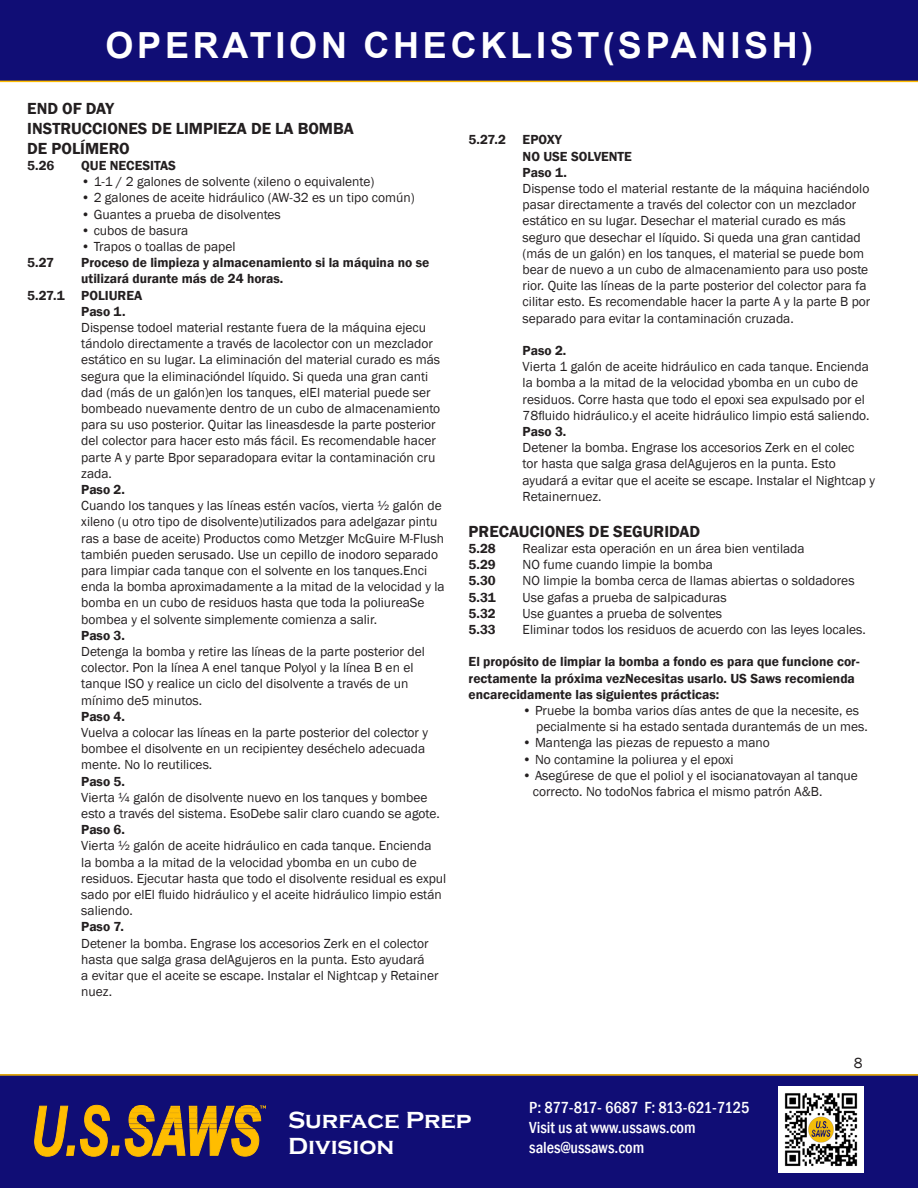
<style>
.page{position:relative;width:918px;height:1188px;background:#fff}
.page>*{position:absolute;margin:0;border:0;box-sizing:border-box;transform-origin:0 0}
.t1{font:700 36px "Arial";letter-spacing:.105em;color:#fff}
.t2{font:700 24px "Copperplate Gothic";color:#fff}
.t3{font:600 16.5px "Franklin Gothic";color:#231f20}
.t4{font:500 condensed 16.5px "Franklin Gothic";color:#fff}
.t5{font:500 condensed 16.5px "Franklin Gothic";letter-spacing:-.02em;color:#fff}
.t6{font:15px "Franklin Gothic";color:#231f20}
.t7{font:13.5px/16.2px "Franklin Gothic";color:#231f20}
.t8{font:600 13.5px/16.2px "Franklin Gothic";color:#231f20}
</style>
<div class="page">
<div style="left:0;top:0;width:918px;height:82px;background:#100d75"></div>
<div style="left:0;top:1074px;width:918px;height:114px;background:#100d75"></div>
<svg style="left:34px;top:1105px;width:232px;height:52px;background:#82613c"></svg>
<img style="left:778px;top:1087px;width:86px;height:85px">
<p class="t1" style="left:105px;top:20px;width:709px">OPERATION CHECKLIST(SPANISH)</p>
<p class="t3" style="left:27px;top:98px;width:88px">END OF DAY</p>
<p class="t3" style="left:27px;top:118px;width:328px">INSTRUCCIONES DE LIMPIEZA DE LA BOMBA</p>
<p class="t3" style="left:27px;top:138px;width:104px">DE POLÍMERO</p>
<p class="t8" style="left:27px;top:158px;width:29px">5.26</p>
<p class="t8" style="left:81px;top:158px;width:96px">QUE NECESITAS</p>
<p class="t7" style="left:81px;top:174px;width:295px">• 1-1 / 2 galones de solvente (xileno o equivalente)</p>
<p class="t7" style="left:81px;top:190px;width:335px">• 2 galones de aceite hidráulico (AW-32 es un tipo común)</p>
<p class="t7" style="left:81px;top:206px;width:201px">• Guantes a prueba de disolventes</p>
<p class="t7" style="left:81px;top:222px;width:109px">• cubos de basura</p>
<p class="t7" style="left:81px;top:239px;width:156px">• Trapos o toallas de papel</p>
<p class="t8" style="left:27px;top:255px;width:28px">5.27</p>
<p class="t8" style="left:81px;top:255px;width:350px">Proceso de limpieza y almacenamiento si la máquina no se utilizará durante más de 24 horas.</p>
<p class="t8" style="left:27px;top:287px;width:117px">5.27.1 POLIUREA</p>
<p class="t8" style="left:81px;top:303px;width:46px">Paso 1.</p>
<p class="t7" style="left:81px;top:320px;width:360px">Dispense todoel material restante fuera de la máquina ejecu tándolo directamente a través de lacolector con un mezclador estático en su lugar. La eliminación del material curado es más segura que la eliminacióndel líquido. Si queda una gran canti dad (más de un galón)en los tanques, elEl material puede ser bombeado nuevamente dentro de un cubo de almacenamiento para su uso posterior. Quitar las lineasdesde la parte posterior del colector para hacer esto más fácil. Es recomendable hacer parte A y parte Bpor separadopara evitar la contaminación cru zada.</p>
<p class="t8" style="left:81px;top:482px;width:45px">Paso 2.</p>
<p class="t7" style="left:81px;top:498px;width:365px">Cuando los tanques y las líneas estén vacíos, vierta ½ galón de xileno (u otro tipo de disolvente)utilizados para adelgazar pintu ras a base de aceite) Productos como Metzger McGuire M-Flush también pueden serusado. Use un cepillo de inodoro separado para limpiar cada tanque con el solvente en los tanques.Enci enda la bomba aproximadamente a la mitad de la velocidad y la bomba en un cubo de residuos hasta que toda la poliureaSe bombea y el solvente simplemente comienza a salir.</p>
<p class="t8" style="left:81px;top:627px;width:45px">Paso 3.</p>
<p class="t7" style="left:81px;top:644px;width:345px">Detenga la bomba y retire las líneas de la parte posterior del colector. Pon la línea A enel tanque Polyol y la línea B en el tanque ISO y realice un ciclo del disolvente a través de un mínimo de5 minutos.</p>
<p class="t8" style="left:81px;top:708px;width:45px">Paso 4.</p>
<p class="t7" style="left:81px;top:725px;width:348px">Vuelva a colocar las líneas en la parte posterior del colector y bombee el disolvente en un recipientey deséchelo adecuada mente. No lo reutilices.</p>
<p class="t8" style="left:81px;top:773px;width:45px">Paso 5.</p>
<p class="t7" style="left:81px;top:789px;width:360px">Vierta ¼ galón de disolvente nuevo en los tanques y bombee esto a través del sistema. EsoDebe salir claro cuando se agote.</p>
<p class="t8" style="left:81px;top:822px;width:45px">Paso 6.</p>
<p class="t7" style="left:81px;top:838px;width:367px">Vierta ½ galón de aceite hidráulico en cada tanque. Encienda<br>la bomba a la mitad de la velocidad ybomba en un cubo de residuos. Ejecutar hasta que todo el disolvente residual es expul sado por elEl fluido hidráulico y el aceite hidráulico limpio están saliendo.</p>
<p class="t8" style="left:81px;top:919px;width:44px">Paso 7.</p>
<p class="t7" style="left:81px;top:935px;width:359px">Detener la bomba. Engrase los accesorios Zerk en el colector hasta que salga grasa delAgujeros en la punta. Esto ayudará<br>a evitar que el aceite se escape. Instalar el Nightcap y Retainer nuez.</p>
<p class="t8" style="left:469px;top:132px;width:95px">5.27.2 EPOXY</p>
<p class="t8" style="left:523px;top:148px;width:111px">NO USE SOLVENTE</p>
<p class="t8" style="left:523px;top:164px;width:46px">Paso 1.</p>
<p class="t7" style="left:523px;top:181px;width:349px">Dispense todo el material restante de la máquina haciéndolo pasar directamente a través del colector con un mezclador estático en su lugar. Desechar el material curado es más seguro que desechar el líquido. Si queda una gran cantidad (más de un galón) en los tanques, el material se puede bom bear de nuevo a un cubo de almacenamiento para uso poste rior. Quite las líneas de la parte posterior del colector para fa cilitar esto. Es recomendable hacer la parte A y la parte B por separado para evitar la contaminación cruzada.</p>
<p class="t8" style="left:523px;top:343px;width:45px">Paso 2.</p>
<p class="t7" style="left:523px;top:359px;width:349px">Vierta 1 galón de aceite hidráulico en cada tanque. Encienda la bomba a la mitad de la velocidad ybomba en un cubo de residuos. Corre hasta que todo el epoxi sea expulsado por el 78fluido hidráulico.y el aceite hidráulico limpio está saliendo.</p>
<p class="t8" style="left:523px;top:424px;width:45px">Paso 3.</p>
<p class="t7" style="left:523px;top:440px;width:354px">Detener la bomba. Engrase los accesorios Zerk en el colec<br>tor hasta que salga grasa delAgujeros en la punta. Esto ayudará a evitar que el aceite se escape. Instalar el Nightcap y Retainernuez.</p>
<p class="t3" style="left:469px;top:521px;width:233px">PRECAUCIONES DE SEGURIDAD</p>
<p class="t8" style="left:469px;top:541px;width:29px">5.28</p>
<p class="t7" style="left:523px;top:541px;width:284px">Realizar esta operación en un área bien ventilada</p>
<p class="t8" style="left:469px;top:557px;width:29px">5.29</p>
<p class="t7" style="left:523px;top:557px;width:192px">NO fume cuando limpie la bomba</p>
<p class="t8" style="left:469px;top:573px;width:29px">5.30</p>
<p class="t7" style="left:523px;top:573px;width:333px">NO limpie la bomba cerca de llamas abiertas o soldadores</p>
<p class="t8" style="left:469px;top:589px;width:29px">5.31</p>
<p class="t7" style="left:523px;top:589px;width:206px">Use gafas a prueba de salpicaduras</p>
<p class="t8" style="left:469px;top:605px;width:29px">5.32</p>
<p class="t7" style="left:523px;top:606px;width:201px">Use guantes a prueba de solventes</p>
<p class="t8" style="left:469px;top:622px;width:29px">5.33</p>
<p class="t7" style="left:523px;top:622px;width:345px">Eliminar todos los residuos de acuerdo con las leyes locales.</p>
<p class="t8" style="left:469px;top:654px;width:392px">El propósito de limpiar la bomba a fondo es para que funcione cor&shy;rectamente la próxima vezNecesitas usarlo. US Saws recomienda encarecidamente las siguientes prácticas:</p>
<p class="t7" style="left:536px;top:703px;width:333px;text-indent:-14px">• Pruebe la bomba varios días antes de que la necesite, es pecialmente si ha estado sentada durantemás de un mes.</p>
<p class="t7" style="left:523px;top:735px;width:249px">• Mantenga las piezas de repuesto a mano</p>
<p class="t7" style="left:523px;top:751px;width:213px">• No contamine la poliurea y el epoxi</p>
<p class="t7" style="left:523px;top:768px;width:337px">• Asegúrese de que el poliol y el isocianatovayan al tanque</p>
<p class="t7" style="left:533px;top:784px;width:291px">correcto. No todoNos fabrica el mismo patrón A&amp;B.</p>
<p class="t6" style="left:854px;top:1054px;width:10px">8</p>
<p class="t2" style="left:288px;top:1107px;width:185px">Surface Prep</p>
<p class="t2" style="left:288px;top:1132px;width:108px">Division</p>
<p class="t5" style="left:529px;top:1097px;width:222px">P: 877-817- 6687 F: 813-621-7125</p>
<p class="t4" style="left:529px;top:1117px;width:168px">Visit us at www.ussaws.com</p>
<p class="t4" style="left:529px;top:1137px;width:117px">sales@ussaws.com</p>
</div>
